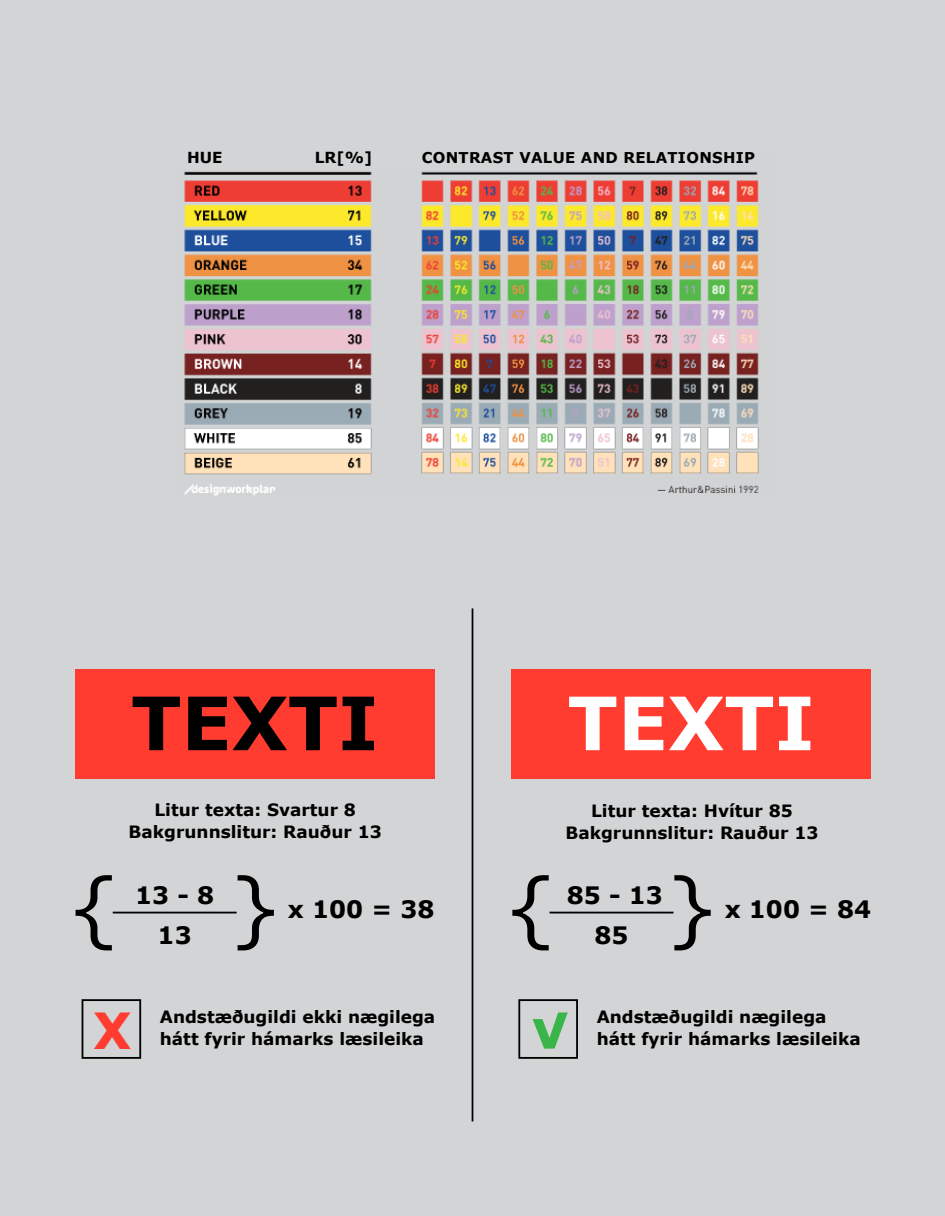
<style>
.page{position:relative;width:945px;height:1216px;background:#fff}
.page>*{position:absolute;margin:0;border:0;box-sizing:border-box;transform-origin:0 0}
.t1{font:79.1px "Verdana";color:#000}
.t2{font:700 73.59px "Verdana";color:#000}
.t3{font:700 73.59px "Verdana";color:#fff}
.t4{font:700 49.61px "Verdana";color:#ff3c2f}
.t5{font:700 23.97px "Verdana";color:#000}
.t6{font:700 16.97px/21.9px "Verdana";color:#000;text-align:center}
.t7{font:700 15.22px "Verdana";color:#000}
.t8{font:700 14.88px "Verdana";letter-spacing:.02em;color:#000}
</style>
<div class="page">
<div style="left:0;top:0;width:945px;height:1215px;background:#d2d4d5"></div>
<div style="left:75px;top:669px;width:360px;height:110px;background:#ff3c2f"></div>
<hr style="left:113px;top:911px;width:124px;height:2px;background:#000">
<div style="left:82px;top:999px;width:59px;height:59px;border:2px solid #000"></div>
<div style="left:511px;top:669px;width:360px;height:110px;background:#ff3c2f"></div>
<hr style="left:550px;top:911px;width:123px;height:2px;background:#000">
<div style="left:518px;top:999px;width:60px;height:59px;border:2px solid #000"></div>
<svg style="left:533px;top:1012px;width:35px;height:36px"></svg>
<hr style="left:472px;top:608px;width:1px;height:513px;background:#000">
<img style="left:184px;top:171px;width:575px;height:325px">
<p class="t7" style="left:187px;top:146px;width:37px">HUE</p>
<p class="t7" style="left:315px;top:146px;width:59px">LR[%]</p>
<p class="t8" style="left:422px;top:147px;width:335px">CONTRAST VALUE AND RELATIONSHIP</p>
<h2 class="t2" style="left:131px;top:671px;width:249px">TEXTI</h2>
<h2 class="t3" style="left:568px;top:671px;width:249px">TEXTI</h2>
<p class="t6" style="left:129px;top:799px;width:255px">Litur texta: Svartur 8<br>Bakgrunnslitur: Rauður 13</p>
<p class="t6" style="left:565px;top:799px;width:255px">Litur texta: Hvítur 85<br>Bakgrunnslitur: Rauður 13</p>
<h1 class="t1" style="left:69px;top:852px;width:52px">{</h1>
<h1 class="t1" style="left:230px;top:852px;width:52px">}</h1>
<h3 class="t5" style="left:135px;top:877px;width:81px">13 - 8</h3>
<h3 class="t5" style="left:158px;top:918px;width:36px">13</h3>
<h3 class="t5" style="left:288px;top:892px;width:148px">x 100 = 38</h3>
<h1 class="t1" style="left:506px;top:852px;width:52px">{</h1>
<h1 class="t1" style="left:667px;top:852px;width:52px">}</h1>
<h3 class="t5" style="left:567px;top:877px;width:98px">85 - 13</h3>
<h3 class="t5" style="left:594px;top:918px;width:36px">85</h3>
<h3 class="t5" style="left:725px;top:892px;width:148px">x 100 = 84</h3>
<h3 class="t4" style="left:94px;top:995px;width:39px">X</h3>
<p class="t6" style="left:160px;top:1005px;width:277px">Andstæðugildi ekki nægilega</p>
<p class="t6" style="left:160px;top:1027px;width:266px">hátt fyrir hámarks læsileika</p>
<p class="t6" style="left:597px;top:1005px;width:266px;text-align:left">Andstæðugildi nægilega hátt fyrir hámarks læsileika</p>
</div>
